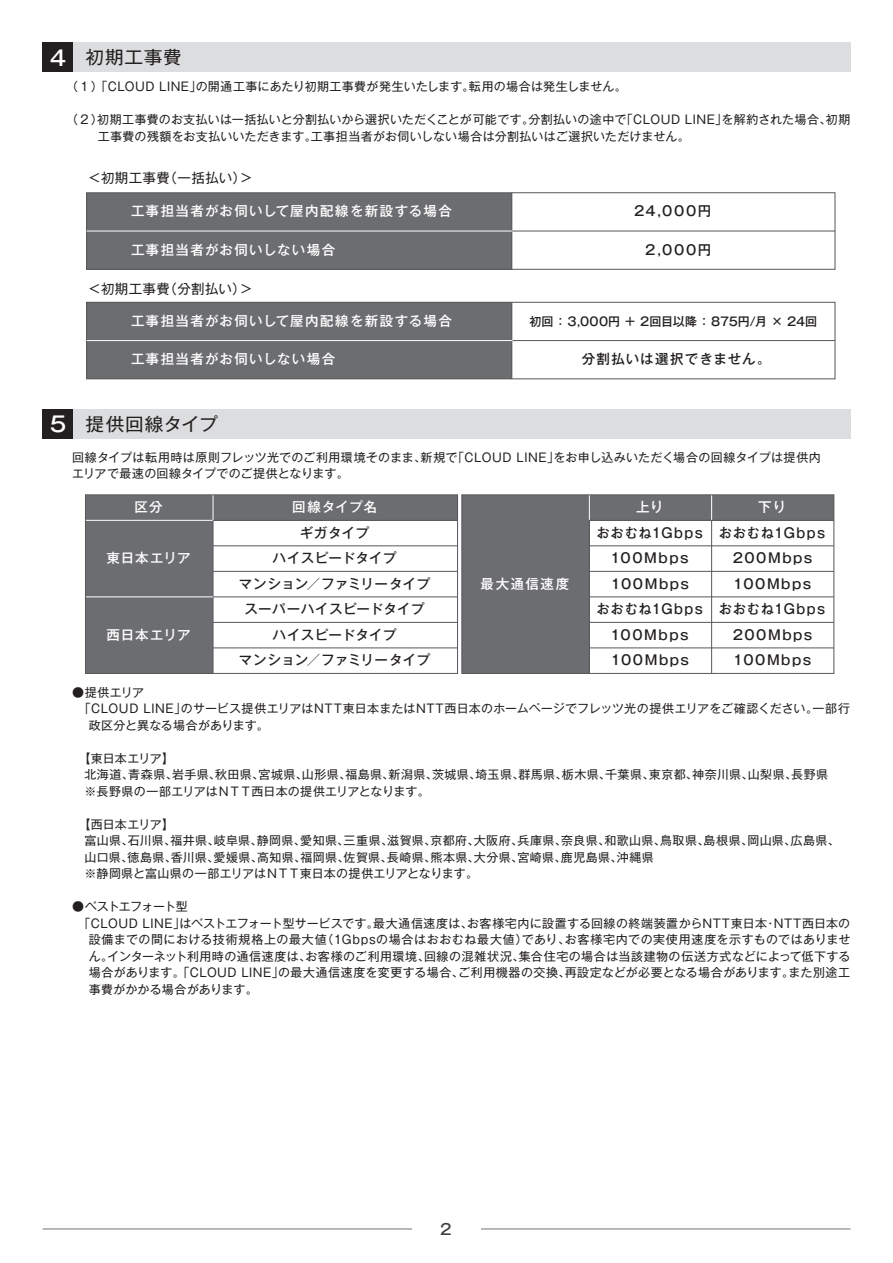
<style>
.page{position:relative;width:893px;height:1263px;background:#fff}
.page>*{position:absolute;margin:0;border:0;box-sizing:border-box;transform-origin:0 0}
.t1{font:18px "Gothic MB101 Pro";letter-spacing:.04em;color:#231f20;scale:1.04 1}
.t2{font:500 15px "Gothic MB101 Pro";color:#3e3e3f}
.t3{font:500 13.5px "Gothic MB101 Pro";letter-spacing:.095em;color:#fff}
.t4{font:500 13.5px/25.5px "Gothic MB101 Pro";letter-spacing:.115em;color:#231f20;text-align:center}
.t5{font:500 13.5px/25.5px "Gothic MB101 Pro";letter-spacing:.03em;color:#231f20;text-align:center}
.t6{font:500 13.5px "Gothic MB101 Pro";letter-spacing:.08em;color:#231f20}
.t7{font:500 13.5px "Gothic MB101 Pro";letter-spacing:.08em;color:#231f20;scale:.95 1}
.t8{font:13.5px "Gothic MB101 Pro";letter-spacing:.03em;color:#231f20}
.t9{font:500 13.5px "Gothic MB101 Pro";letter-spacing:.02em;color:#231f20}
.t10{font:12px/16.5px "Gothic MB101 Pro";letter-spacing:.03em;color:#231f20}
.t11{font:500 12px "Gothic MB101 Pro";color:#231f20}
.t12{font:12px "Gothic MB101 Pro";letter-spacing:.005em;color:#231f20}
.t13{font:12px "Gothic MB101 Pro";letter-spacing:.01em;color:#231f20}
.t14{font:12px "Gothic MB101 Pro";letter-spacing:-.055em;color:#231f20}
.s1{font-weight:500;font-size:21px;color:#fff}
</style>
<div class="page">
<div style="left:584px;top:495px;width:250px;height:25px;background:#6c6d70"></div>
<div style="left:43px;top:43px;width:807px;height:29px;background:#dcdddf"></div>
<div style="left:43px;top:43px;width:30px;height:29px;background:#231f20"></div>
<div style="left:85px;top:495px;width:128px;height:178px;background:#6c6d70"></div>
<div style="left:462px;top:495px;width:127px;height:178px;background:#6c6d70"></div>
<div style="left:207px;top:495px;width:251px;height:25px;background:#6c6d70"></div>
<hr style="left:213px;top:520px;width:1px;height:153px;background:#57585a">
<svg style="left:213px;top:496px;width:1px;height:24px"></svg>
<hr style="left:213px;top:545px;width:245px;height:1px;background:#57585a">
<hr style="left:589px;top:545px;width:245px;height:1px;background:#57585a">
<hr style="left:213px;top:571px;width:245px;height:1px;background:#57585a">
<hr style="left:213px;top:596px;width:245px;height:1px;background:#57585a">
<hr style="left:213px;top:622px;width:245px;height:1px;background:#57585a">
<hr style="left:213px;top:647px;width:245px;height:1px;background:#57585a">
<hr style="left:589px;top:571px;width:245px;height:1px;background:#57585a">
<hr style="left:589px;top:596px;width:245px;height:1px;background:#57585a">
<hr style="left:589px;top:622px;width:245px;height:1px;background:#57585a">
<hr style="left:589px;top:647px;width:245px;height:1px;background:#57585a">
<hr style="left:85px;top:520px;width:128px;height:1px;background:#fff">
<hr style="left:85px;top:596px;width:128px;height:1px;background:#fff">
<div style="left:43px;top:409px;width:807px;height:29px;background:#dcdddf"></div>
<div style="left:43px;top:409px;width:30px;height:29px;background:#231f20"></div>
<div style="left:85px;top:494px;width:373px;height:180px;border:1px solid #57585a"></div>
<svg style="left:589px;top:496px;width:1px;height:24px"></svg>
<svg style="left:711px;top:496px;width:1px;height:24px"></svg>
<hr style="left:589px;top:520px;width:1px;height:153px;background:#57585a">
<hr style="left:711px;top:520px;width:1px;height:153px;background:#57585a">
<hr style="left:589px;top:520px;width:245px;height:1px;background:#57585a">
<div style="left:461px;top:494px;width:373px;height:180px;border:1px solid #57585a"></div>
<hr style="left:213px;top:520px;width:245px;height:1px;background:#57585a">
<hr style="left:43px;top:1228px;width:807px;height:1px;background:#808285">
<div style="left:412px;top:1220px;width:68px;height:22px;background:#fff"></div>
<div style="left:87px;top:193px;width:425px;height:76px;background:#6c6d70"></div>
<div style="left:86px;top:192px;width:749px;height:78px;border:1px solid #57585a"></div>
<hr style="left:511px;top:193px;width:1px;height:76px;background:#57585a">
<hr style="left:511px;top:231px;width:324px;height:1px;background:#57585a">
<hr style="left:87px;top:231px;width:426px;height:1px;background:#fff">
<div style="left:87px;top:302px;width:425px;height:77px;background:#6c6d70"></div>
<div style="left:86px;top:302px;width:749px;height:77px;border:1px solid #57585a"></div>
<hr style="left:511px;top:302px;width:1px;height:77px;background:#57585a">
<hr style="left:511px;top:340px;width:324px;height:1px;background:#57585a">
<hr style="left:87px;top:340px;width:426px;height:1px;background:#fff">
<h1 class="t1" style="left:50px;top:43px;width:129px"><span class="s1">4</span> 初期工事費</h1>
<p class="t10" style="left:66px;top:77px;width:562px">（１）「CLOUD LINE」の開通工事にあたり初期工事費が発生いたします。転用の場合は発生しません。</p>
<p class="t10" style="left:98px;top:110px;width:754px;text-indent:-32px">（２）初期工事費のお支払いは一括払いと分割払いから選択いただくことが可能です。分割払いの途中で「CLOUD LINE」を解約された場合、初期工事費の残額をお支払いいただきます。工事担当者がお伺いしない場合は分割払いはご選択いただけません。</p>
<p class="t8" style="left:88px;top:166px;width:167px">＜初期工事費（一括払い）＞</p>
<p class="t3" style="left:131px;top:200px;width:323px">工事担当者がお伺いして屋内配線を新設する場合</p>
<p class="t3" style="left:131px;top:238px;width:206px">工事担当者がお伺いしない場合</p>
<p class="t8" style="left:88px;top:278px;width:167px">＜初期工事費（分割払い）＞</p>
<p class="t3" style="left:131px;top:309px;width:323px">工事担当者がお伺いして屋内配線を新設する場合</p>
<p class="t3" style="left:131px;top:348px;width:206px">工事担当者がお伺いしない場合</p>
<h1 class="t1" style="left:50px;top:409px;width:163px"><span class="s1">5</span> 提供回線タイプ</h1>
<p class="t6" style="left:634px;top:200px;width:78px">24,000円</p>
<p class="t6" style="left:645px;top:238px;width:68px">2,000円</p>
<p class="t11" style="left:529px;top:311px;width:289px">初回 ： 3,000円 ＋ 2回目以降 ： 875円/月 × 24回</p>
<p class="t6" style="left:582px;top:348px;width:190px">分割払いは選択できません。</p>
<p class="t10" style="left:72px;top:447px;width:750px">回線タイプは転用時は原則フレッツ光でのご利用環境そのまま、新規で「CLOUD LINE」をお申し込みいただく場合の回線タイプは提供内エリアで最速の回線タイプでのご提供となります。</p>
<p class="t3" style="left:134px;top:496px;width:30px">区分</p>
<p class="t3" style="left:292px;top:496px;width:86px">回線タイプ名</p>
<p class="t3" style="left:636px;top:496px;width:29px">上り</p>
<p class="t3" style="left:758px;top:496px;width:29px">下り</p>
<p class="t3" style="left:106px;top:547px;width:86px">東日本エリア</p>
<p class="t3" style="left:481px;top:572px;width:90px">最大通信速度</p>
<p class="t3" style="left:106px;top:623px;width:86px">西日本エリア</p>
<p class="t6" style="left:300px;top:521px;width:71px">ギガタイプ</p>
<p class="t7" style="left:597px;top:521px;width:242px">おおむね1Gbps おおむね1Gbps</p>
<p class="t9" style="left:273px;top:547px;width:125px">ハイスピードタイプ</p>
<p class="t4" style="left:610px;top:544px;width:80px">100Mbps</p>
<p class="t5" style="left:239px;top:569px;width:193px">マンション／ファミリータイプスーパーハイスピードタイプ</p>
<p class="t5" style="left:239px;top:646px;width:193px">マンション／ファミリータイプ</p>
<p class="t4" style="left:719px;top:544px;width:108px">200Mbps<br>100Mbps<br>おおむね1Gbps<br>200Mbps<br>100Mbps</p>
<p class="t4" style="left:611px;top:569px;width:80px">100Mbps</p>
<p class="t7" style="left:597px;top:598px;width:113px">おおむね1Gbps</p>
<p class="t9" style="left:273px;top:623px;width:125px">ハイスピードタイプ</p>
<p class="t4" style="left:610px;top:620px;width:81px;text-align:left">100Mbps<br>100Mbps</p>
<p class="t10" style="left:72px;top:682px;width:73px">●提供エリア</p>
<p class="t10" style="left:72px;top:699px;width:779px">　「CLOUD LINE」のサービス提供エリアはNTT東日本またはNTT西日本のホームページでフレッツ光の提供エリアをご確認ください。一部行</p>
<p class="t12" style="left:89px;top:715px;width:182px">政区分と異なる場合があります。</p>
<p class="t10" style="left:72px;top:748px;width:757px">　【東日本エリア】<br>　北海道、青森県、岩手県、秋田県、宮城県、山形県、福島県、新潟県、茨城県、埼玉県、群馬県、栃木県、千葉県、東京都、神奈川県、山梨県、長野県　※長野県の一部エリアはＮＴＴ西日本の提供エリアとなります。</p>
<p class="t10" style="left:72px;top:814px;width:769px">　【西日本エリア】<br>　富山県、石川県、福井県、岐阜県、静岡県、愛知県、三重県、滋賀県、京都府、大阪府、兵庫県、奈良県、和歌山県、鳥取県、島根県、岡山県、広島県、　山口県、徳島県、香川県、愛媛県、高知県、福岡県、佐賀県、長崎県、熊本県、大分県、宮崎県、鹿児島県、沖縄県<br>　※静岡県と富山県の一部エリアはＮＴＴ東日本の提供エリアとなります。</p>
<p class="t14" style="left:72px;top:897px;width:117px">●ベストエフォート型</p>
<p class="t10" style="left:72px;top:913px;width:779px">　「CLOUD LINE」はベストエフォート型サービスです。最大通信速度は、お客様宅内に設置する回線の終端装置からNTT東日本・NTT西日本の</p>
<p class="t10" style="left:89px;top:930px;width:763px">設備までの間における技術規格上の最大値（1Gbpsの場合はおおむね最大値）であり、お客様宅内での実使用速度を示すものではありませ</p>
<p class="t10" style="left:89px;top:946px;width:763px">ん。インターネット利用時の通信速度は、お客様のご利用環境、回線の混雑状況、集合住宅の場合は当該建物の伝送方式などによって低下する</p>
<p class="t10" style="left:89px;top:963px;width:763px">場合があります。「CLOUD LINE」の最大通信速度を変更する場合、ご利用機器の交換、再設定などが必要となる場合があります。また別途工</p>
<p class="t13" style="left:89px;top:979px;width:171px">事費がかかる場合があります。</p>
<p class="t2" style="left:440px;top:1216px;width:13px">2</p>
</div>
